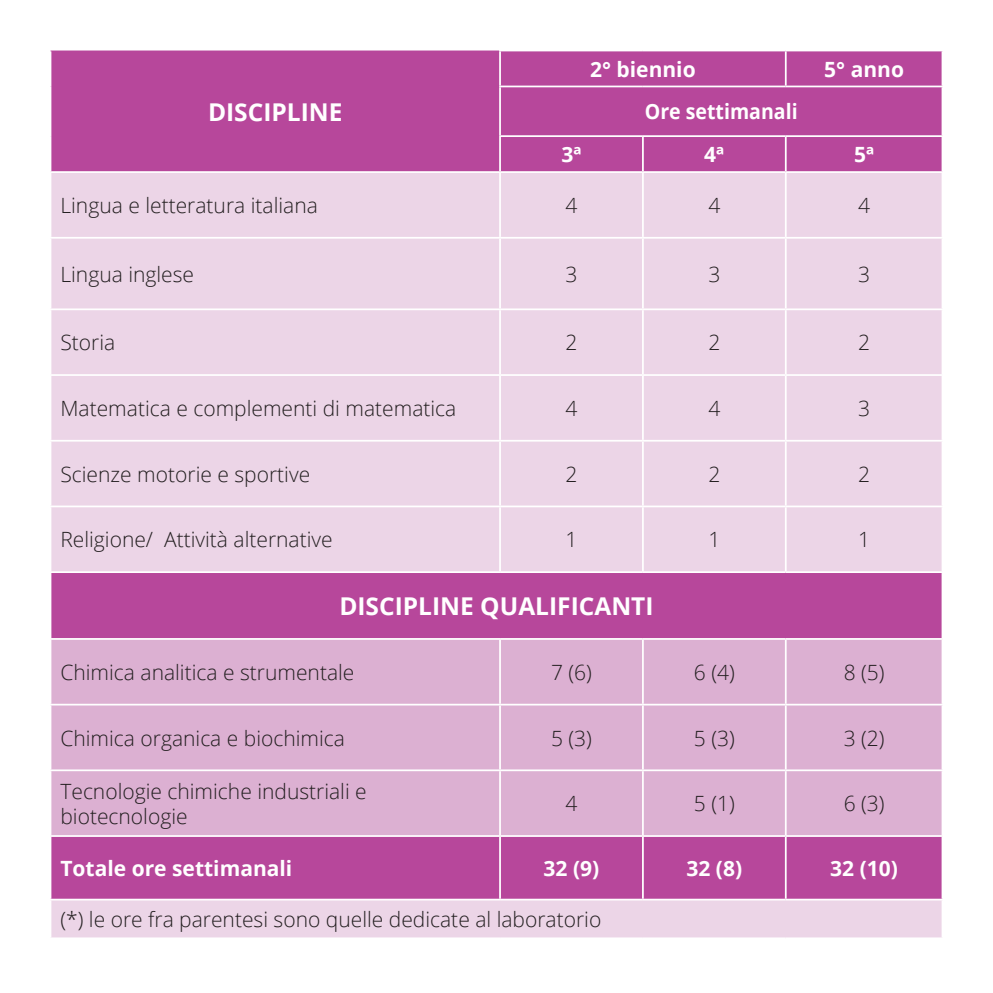
<style>
.page{position:relative;width:993px;height:993px;background:#fff}
.page>*{position:absolute;margin:0;border:0;box-sizing:border-box;transform-origin:0 0}
.Normale{font:700 24.5px "Open Sans";color:#fff}
.Normale-2{font:300 21px/25.2px "Open Sans";color:#231f20}
.Normale-3{font:700 21px "Open Sans";color:#fff}
.Normale-4{font:700 21px "Open Sans";color:#fff;scale:.93 1}
</style>
<div class="page">
<div style="left:50px;top:50px;width:891px;height:121px;background:#b7479b"></div>
<div style="left:51px;top:173px;width:890px;height:764px;background:#ecd5e7"></div>
<div style="left:51px;top:573px;width:890px;height:325px;background:#b7479b"></div>
<div style="left:51px;top:639px;width:890px;height:195px;background:#dcb0d2"></div>
<hr style="left:499px;top:507px;width:1px;height:64px;background:#fff">
<hr style="left:641px;top:507px;width:2px;height:64px;background:#fff">
<hr style="left:784px;top:507px;width:2px;height:64px;background:#fff">
<hr style="left:50px;top:571px;width:450px;height:2px;background:#fff">
<hr style="left:499px;top:173px;width:1px;height:64px;background:#fff">
<hr style="left:500px;top:571px;width:142px;height:2px;background:#fff">
<hr style="left:641px;top:173px;width:2px;height:64px;background:#fff">
<hr style="left:642px;top:571px;width:143px;height:2px;background:#fff">
<hr style="left:784px;top:173px;width:2px;height:64px;background:#fff">
<hr style="left:785px;top:571px;width:158px;height:2px;background:#fff">
<hr style="left:50px;top:237px;width:450px;height:1px;background:#fff">
<hr style="left:500px;top:237px;width:142px;height:1px;background:#fff">
<hr style="left:499px;top:238px;width:1px;height:70px;background:#fff">
<hr style="left:642px;top:237px;width:143px;height:1px;background:#fff">
<hr style="left:641px;top:238px;width:2px;height:70px;background:#fff">
<hr style="left:785px;top:237px;width:158px;height:1px;background:#fff">
<hr style="left:784px;top:238px;width:2px;height:70px;background:#fff">
<hr style="left:50px;top:308px;width:450px;height:2px;background:#fff">
<hr style="left:500px;top:308px;width:142px;height:2px;background:#fff">
<hr style="left:499px;top:310px;width:1px;height:64px;background:#fff">
<hr style="left:642px;top:308px;width:143px;height:2px;background:#fff">
<hr style="left:641px;top:310px;width:2px;height:64px;background:#fff">
<hr style="left:785px;top:308px;width:158px;height:2px;background:#fff">
<hr style="left:784px;top:310px;width:2px;height:64px;background:#fff">
<hr style="left:50px;top:374px;width:450px;height:2px;background:#fff">
<hr style="left:500px;top:374px;width:142px;height:2px;background:#fff">
<hr style="left:499px;top:376px;width:1px;height:63px;background:#fff">
<hr style="left:642px;top:374px;width:143px;height:2px;background:#fff">
<hr style="left:641px;top:376px;width:2px;height:63px;background:#fff">
<hr style="left:785px;top:374px;width:158px;height:2px;background:#fff">
<hr style="left:784px;top:376px;width:2px;height:63px;background:#fff">
<hr style="left:50px;top:439px;width:450px;height:2px;background:#fff">
<hr style="left:500px;top:439px;width:142px;height:2px;background:#fff">
<hr style="left:499px;top:441px;width:1px;height:64px;background:#fff">
<hr style="left:642px;top:439px;width:143px;height:2px;background:#fff">
<hr style="left:641px;top:441px;width:2px;height:64px;background:#fff">
<hr style="left:785px;top:439px;width:158px;height:2px;background:#fff">
<hr style="left:784px;top:441px;width:2px;height:64px;background:#fff">
<hr style="left:50px;top:638px;width:450px;height:1px;background:#fff">
<hr style="left:500px;top:638px;width:142px;height:1px;background:#fff">
<hr style="left:499px;top:639px;width:1px;height:64px;background:#fff">
<hr style="left:642px;top:638px;width:143px;height:1px;background:#fff">
<hr style="left:641px;top:639px;width:2px;height:64px;background:#fff">
<hr style="left:785px;top:638px;width:158px;height:1px;background:#fff">
<hr style="left:784px;top:639px;width:2px;height:64px;background:#fff">
<hr style="left:50px;top:703px;width:450px;height:2px;background:#fff">
<hr style="left:500px;top:703px;width:142px;height:2px;background:#fff">
<hr style="left:499px;top:705px;width:1px;height:64px;background:#fff">
<hr style="left:642px;top:703px;width:143px;height:2px;background:#fff">
<hr style="left:641px;top:705px;width:2px;height:64px;background:#fff">
<hr style="left:785px;top:703px;width:158px;height:2px;background:#fff">
<hr style="left:784px;top:705px;width:2px;height:64px;background:#fff">
<hr style="left:50px;top:769px;width:450px;height:2px;background:#fff">
<hr style="left:500px;top:769px;width:142px;height:2px;background:#fff">
<hr style="left:499px;top:771px;width:1px;height:63px;background:#fff">
<hr style="left:642px;top:769px;width:143px;height:2px;background:#fff">
<hr style="left:641px;top:771px;width:2px;height:63px;background:#fff">
<hr style="left:785px;top:769px;width:158px;height:2px;background:#fff">
<hr style="left:784px;top:771px;width:2px;height:63px;background:#fff">
<hr style="left:50px;top:834px;width:450px;height:2px;background:#fff">
<hr style="left:500px;top:834px;width:142px;height:2px;background:#fff">
<hr style="left:499px;top:836px;width:1px;height:62px;background:#fff">
<hr style="left:642px;top:834px;width:143px;height:2px;background:#fff">
<hr style="left:641px;top:836px;width:2px;height:62px;background:#fff">
<hr style="left:785px;top:834px;width:158px;height:2px;background:#fff">
<hr style="left:784px;top:836px;width:2px;height:62px;background:#fff">
<hr style="left:50px;top:898px;width:450px;height:2px;background:#fff">
<hr style="left:500px;top:898px;width:142px;height:2px;background:#fff">
<hr style="left:642px;top:898px;width:143px;height:2px;background:#fff">
<hr style="left:785px;top:898px;width:158px;height:2px;background:#fff">
<hr style="left:50px;top:51px;width:1px;height:35px;background:#fff">
<hr style="left:50px;top:86px;width:1px;height:50px;background:#fff">
<hr style="left:50px;top:136px;width:1px;height:35px;background:#fff">
<hr style="left:50px;top:505px;width:450px;height:2px;background:#fff">
<hr style="left:499px;top:50px;width:143px;height:1px;background:#fff">
<hr style="left:499px;top:51px;width:1px;height:35px;background:#fff">
<hr style="left:642px;top:50px;width:143px;height:1px;background:#fff">
<hr style="left:785px;top:50px;width:158px;height:1px;background:#fff">
<hr style="left:784px;top:51px;width:2px;height:35px;background:#fff">
<hr style="left:499px;top:86px;width:143px;height:1px;background:#fff">
<hr style="left:499px;top:87px;width:1px;height:48px;background:#fff">
<hr style="left:642px;top:86px;width:143px;height:1px;background:#fff">
<hr style="left:785px;top:86px;width:158px;height:1px;background:#fff">
<hr style="left:499px;top:135px;width:143px;height:2px;background:#fff">
<hr style="left:499px;top:137px;width:1px;height:34px;background:#fff">
<hr style="left:642px;top:135px;width:143px;height:2px;background:#fff">
<hr style="left:641px;top:137px;width:2px;height:34px;background:#fff">
<hr style="left:785px;top:135px;width:158px;height:2px;background:#fff">
<hr style="left:784px;top:137px;width:2px;height:34px;background:#fff">
<hr style="left:500px;top:505px;width:142px;height:2px;background:#fff">
<hr style="left:642px;top:505px;width:143px;height:2px;background:#fff">
<hr style="left:785px;top:505px;width:158px;height:2px;background:#fff">
<p class="Normale" style="left:208px;top:94px;width:136px">DISCIPLINE</p>
<p class="Normale-3" style="left:590px;top:54px;width:107px">2° biennio</p>
<p class="Normale-3" style="left:824px;top:54px;width:81px">5° anno</p>
<p class="Normale-4" style="left:644px;top:97px;width:166px">Ore settimanali</p>
<p class="Normale-3" style="left:561px;top:140px;width:22px">3ª</p>
<p class="Normale-3" style="left:704px;top:140px;width:22px">4ª</p>
<p class="Normale-3" style="left:853px;top:140px;width:22px">5ª</p>
<p class="Normale-2" style="left:60px;top:192px;width:259px">Lingua e letteratura italiana</p>
<p class="Normale-2" style="left:565px;top:192px;width:13px">4</p>
<p class="Normale-2" style="left:708px;top:192px;width:13px">4</p>
<p class="Normale-2" style="left:857px;top:192px;width:13px">4</p>
<p class="Normale-2" style="left:60px;top:261px;width:135px">Lingua inglese</p>
<p class="Normale-2" style="left:565px;top:261px;width:13px">3</p>
<p class="Normale-2" style="left:708px;top:261px;width:13px">3</p>
<p class="Normale-2" style="left:857px;top:261px;width:13px">3</p>
<p class="Normale-2" style="left:60px;top:329px;width:56px">Storia</p>
<p class="Normale-2" style="left:565px;top:329px;width:13px">2</p>
<p class="Normale-2" style="left:708px;top:329px;width:13px">2</p>
<p class="Normale-2" style="left:857px;top:329px;width:13px">2</p>
<p class="Normale-2" style="left:60px;top:395px;width:397px">Matematica e complementi di matematica</p>
<p class="Normale-2" style="left:565px;top:395px;width:13px">4</p>
<p class="Normale-2" style="left:708px;top:395px;width:13px">4</p>
<p class="Normale-2" style="left:857px;top:395px;width:13px">3</p>
<p class="Normale-2" style="left:60px;top:460px;width:251px">Scienze motorie e sportive</p>
<p class="Normale-2" style="left:565px;top:460px;width:13px">2</p>
<p class="Normale-2" style="left:708px;top:460px;width:13px">2</p>
<p class="Normale-2" style="left:857px;top:460px;width:13px">2</p>
<p class="Normale-2" style="left:60px;top:526px;width:274px">Religione/ Attività alternative</p>
<p class="Normale-2" style="left:565px;top:526px;width:13px">1</p>
<p class="Normale-2" style="left:708px;top:526px;width:13px">1</p>
<p class="Normale-2" style="left:857px;top:526px;width:13px">1</p>
<p class="Normale" style="left:339px;top:588px;width:315px">DISCIPLINE QUALIFICANTI</p>
<p class="Normale-2" style="left:60px;top:658px;width:295px">Chimica analitica e strumentale</p>
<p class="Normale-2" style="left:551px;top:658px;width:42px">7 (6)</p>
<p class="Normale-2" style="left:693px;top:658px;width:42px">6 (4)</p>
<p class="Normale-2" style="left:843px;top:658px;width:42px">8 (5)</p>
<p class="Normale-2" style="left:60px;top:724px;width:286px">Chimica organica e biochimica</p>
<p class="Normale-2" style="left:551px;top:724px;width:42px">5 (3)</p>
<p class="Normale-2" style="left:693px;top:724px;width:42px">5 (3)</p>
<p class="Normale-2" style="left:843px;top:724px;width:42px">3 (2)</p>
<p class="Normale-2" style="left:60px;top:777px;width:308px">Tecnologie chimiche industriali e biotecnologie</p>
<p class="Normale-2" style="left:565px;top:790px;width:13px">4</p>
<p class="Normale-2" style="left:693px;top:790px;width:42px">5 (1)</p>
<p class="Normale-2" style="left:843px;top:790px;width:42px">6 (3)</p>
<p class="Normale-3" style="left:60px;top:853px;width:233px">Totale ore settimanali</p>
<p class="Normale-3" style="left:543px;top:853px;width:57px">32 (9)</p>
<p class="Normale-3" style="left:686px;top:853px;width:57px">32 (8)</p>
<p class="Normale-3" style="left:830px;top:853px;width:69px">32 (10)</p>
<p class="Normale-2" style="left:60px;top:905px;width:542px">(*) le ore fra parentesi sono quelle dedicate al laboratorio</p>
</div>
